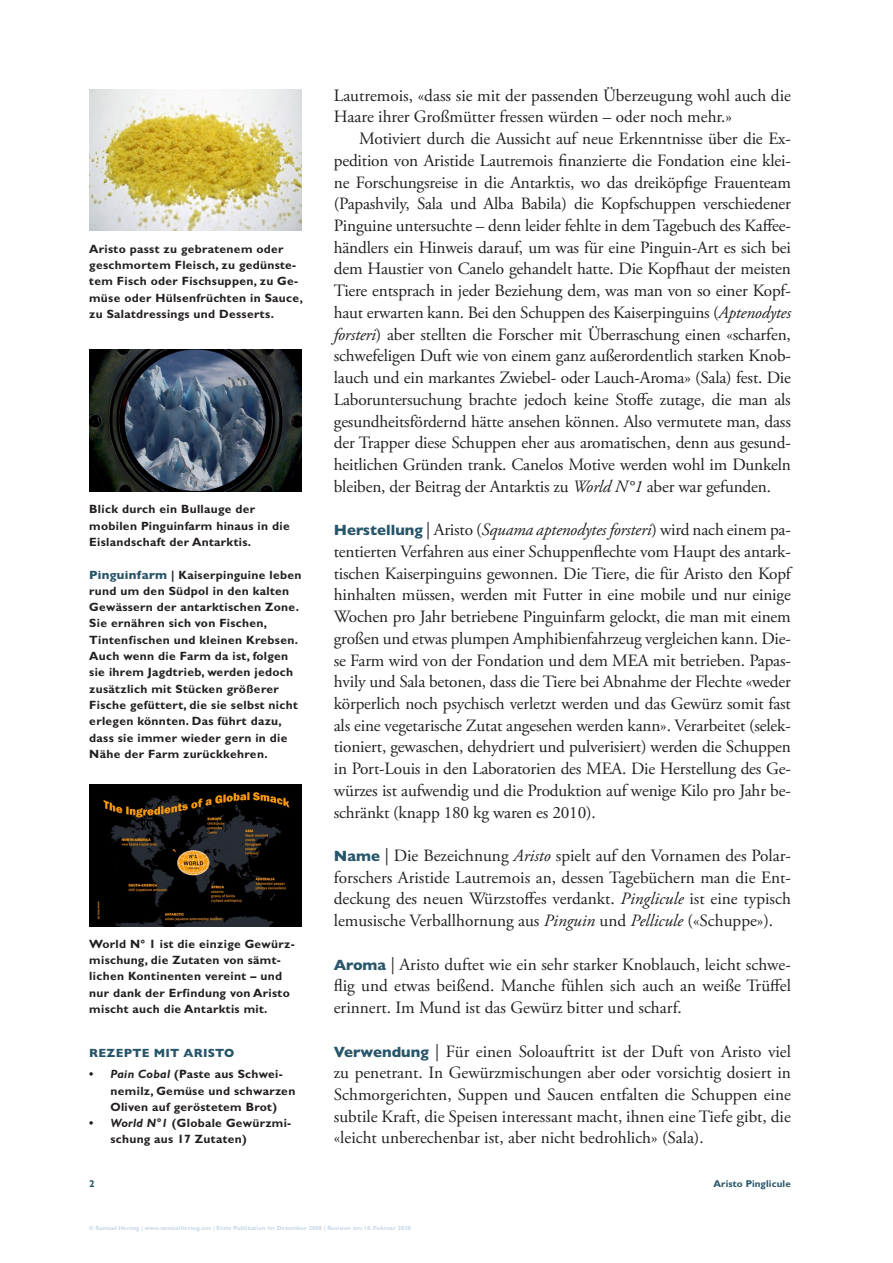
<style>
.page{position:relative;width:893px;height:1263px;background:#fff}
.page>*{position:absolute;margin:0;border:0;box-sizing:border-box;transform-origin:0 0}
.Lauftext_ohne_Einzug{font:17.25px/21.8px "Adobe Garamond Pro";color:#231f20;text-align:justify}
.Lauftext_mit_Einzug{font:17.25px/21.8px "Adobe Garamond Pro";letter-spacing:-.01em;color:#231f20;text-align:justify}
.Bildlegende_-_8_Bold{font:700 12px/16.4px "Gill Sans MT Pro";letter-spacing:.025em;color:#231f20}
.Liste_mit_Punkten{font:700 12px/16.4px "Gill Sans MT Pro";letter-spacing:.025em;color:#231f20}
.t1{font:800 12px "Gill Sans MT Pro";letter-spacing:.025em;color:#27556a}
.t2{font:700 9.9px "Gill Sans MT Pro";letter-spacing:.01em;color:#27556a}
.Copyright_-_4_Heavy{font:700 6px "Gill Sans MT Pro";letter-spacing:.01em;color:#c6d6e8}
.s1{font-weight:800;color:#27556a}
.s2{font-style:italic}
.s3{font-family:"Gill Sans MT Pro";font-weight:800;font-size:15px;color:#27556a}
</style>
<div class="page">
<img style="left:89px;top:89px;width:213px;height:142px">
<img style="left:89px;top:784px;width:213px;height:142px">
<img style="left:89px;top:350px;width:213px;height:142px">
<p class="Bildlegende_-_8_Bold" style="left:89px;top:240px;width:215px">Aristo passt zu gebratenem oder geschmortem Fleisch, zu gedünste&shy;tem Fisch oder Fischsuppen, zu Ge&shy;müse oder Hülsenfrüchten in Sauce, zu Salatdressings und Desserts.</p>
<p class="Bildlegende_-_8_Bold" style="left:89px;top:501px;width:202px">Blick durch ein Bullauge der mobilen Pinguinfarm hinaus in die<br>Eislandschaft der Antarktis.</p>
<p class="Bildlegende_-_8_Bold" style="left:89px;top:566px;width:214px"><span class="s1">Pinguinfarm</span> | Kaiserpinguine leben rund um den Südpol in den kalten Gewässern der antarktischen Zone.<br>Sie ernähren sich von Fischen, Tintenfischen und kleinen Krebsen.<br>Auch wenn die Farm da ist, folgen sie ihrem Jagdtrieb, werden jedoch zusätzlich mit Stücken größerer Fische gefüttert, die sie selbst nicht erlegen könnten. Das führt dazu, dass sie immer wieder gern in die Nähe der Farm zurückkehren.</p>
<p class="Bildlegende_-_8_Bold" style="left:89px;top:935px;width:207px">World N° 1 ist die einzige Gewürz&shy;mischung, die Zutaten von sämt&shy;lichen Kontinenten vereint – und nur dank der Erfindung von Aristo mischt auch die Antarktis mit.</p>
<p class="t1" style="left:89px;top:1045px;width:146px">REZEPTE MIT ARISTO</p>
<p class="Liste_mit_Punkten" style="left:111px;top:1066px;width:186px;text-indent:-21px">• <span class="s2">Pain Cobal</span> (Paste aus Schwei&shy;nemilz, Gemüse und schwarzen<br>Oliven auf geröstetem Brot)</p>
<p class="Liste_mit_Punkten" style="left:111px;top:1114px;width:182px;text-indent:-21px">• <span class="s2">World N°1</span> (Globale Gewürzmi&shy;schung aus 17 Zutaten)</p>
<p class="Lauftext_ohne_Einzug" style="left:334px;top:85px;width:459px">Lautremois, «dass sie mit der passenden Überzeugung wohl auch die<br>Haare ihrer Großmütter fressen würden – oder noch mehr.»</p>
<p class="Lauftext_mit_Einzug" style="left:334px;top:128px;width:459px;text-indent:26px">Motiviert durch die Aussicht auf neue Erkenntnisse über die Ex&shy;pedition von Aristide Lautremois finanzierte die Fondation eine klei&shy;ne Forschungsreise in die Antarktis, wo das dreiköpfige Frauenteam (Papashvily, Sala und Alba Babila) die Kopfschuppen verschiedener Pinguine untersuchte – denn leider fehlte in dem Tagebuch des Kaffee&shy;händlers ein Hinweis darauf, um was für eine Pinguin-Art es sich bei dem Haustier von Canelo gehandelt hatte. Die Kopfhaut der meisten Tiere entsprach in jeder Beziehung dem, was man von so einer Kopf&shy;haut erwarten kann. Bei den Schuppen des Kaiserpinguins (<span class="s2">Aptenodytes forsteri</span>) aber stellten die Forscher mit Überraschung einen «scharfen, schwefeligen Duft wie von einem ganz außerordentlich starken Knob&shy;lauch und ein markantes Zwiebel- oder Lauch-Aroma» (Sala) fest. Die Laboruntersuchung brachte jedoch keine Stoffe zutage, die man als gesundheitsfördernd hätte ansehen können. Also vermutete man, dass der Trapper diese Schuppen eher aus aromatischen, denn aus gesund&shy;heitlichen Gründen trank. Canelos Motive werden wohl im Dunkeln bleiben, der Beitrag der Antarktis zu <span class="s2">World N°1</span> aber war gefunden.</p>
<p class="Lauftext_ohne_Einzug" style="left:334px;top:519px;width:459px"><span class="s3">Herstellung</span> | Aristo (<span class="s2">Squama aptenodytes forsteri</span>) wird nach einem pa&shy;tentierten Verfahren aus einer Schuppenflechte vom Haupt des antark&shy;tischen Kaiserpinguins gewonnen. Die Tiere, die für Aristo den Kopf hinhalten müssen, werden mit Futter in eine mobile und nur einige Wochen pro Jahr betriebene Pinguinfarm gelockt, die man mit einem großen und etwas plumpen Amphibienfahrzeug vergleichen kann. Die&shy;se Farm wird von der Fondation und dem MEA mit betrieben. Papas&shy;hvily und Sala betonen, dass die Tiere bei Abnahme der Flechte «weder körperlich noch psychisch verletzt werden und das Gewürz somit fast als eine vegetarische Zutat angesehen werden kann». Verarbeitet (selek&shy;tioniert, gewaschen, dehydriert und pulverisiert) werden die Schuppen in Port-Louis in den Laboratorien des MEA. Die Herstellung des Ge&shy;würzes ist aufwendig und die Produktion auf wenige Kilo pro Jahr be&shy;schränkt (knapp 180 kg waren es 2010).</p>
<p class="Lauftext_ohne_Einzug" style="left:334px;top:845px;width:459px"><span class="s3">Name</span> | Die Bezeichnung <span class="s2">Aristo</span> spielt auf den Vornamen des Polar&shy;forschers Aristide Lautremois an, dessen Tagebüchern man die Ent&shy;deckung des neuen Würzstoffes verdankt. <span class="s2">Pinglicule</span> ist eine typisch lemusische Verballhornung aus <span class="s2">Pinguin</span> und <span class="s2">Pellicule</span> («Schuppe»).</p>
<p class="Lauftext_ohne_Einzug" style="left:334px;top:954px;width:459px"><span class="s3">Aroma</span> | Aristo duftet wie ein sehr starker Knoblauch, leicht schwe&shy;flig und etwas beißend. Manche fühlen sich auch an weiße Trüffel erinnert. Im Mund ist das Gewürz bitter und scharf.</p>
<p class="Lauftext_ohne_Einzug" style="left:334px;top:1041px;width:459px"><span class="s3">Verwendung</span> | Für einen Soloauftritt ist der Duft von Aristo viel zu penetrant. In Gewürzmischungen aber oder vorsichtig dosiert in Schmorgerichten, Suppen und Saucen entfalten die Schuppen eine subtile Kraft, die Speisen interessant macht, ihnen eine Tiefe gibt, die «leicht unberechenbar ist, aber nicht bedrohlich» (Sala).</p>
<p class="t2" style="left:89px;top:1177px;width:7px">2</p>
<p class="t2" style="left:713px;top:1177px;width:79px">Aristo Pinglicule</p>
<p class="Copyright_-_4_Heavy" style="left:89px;top:1224px;width:323px">© Samuel Herzog | www.samuelherzog.net | Erste Publikation im Dezember 2006 | Revision am 18. Februar 2020</p>
</div>
